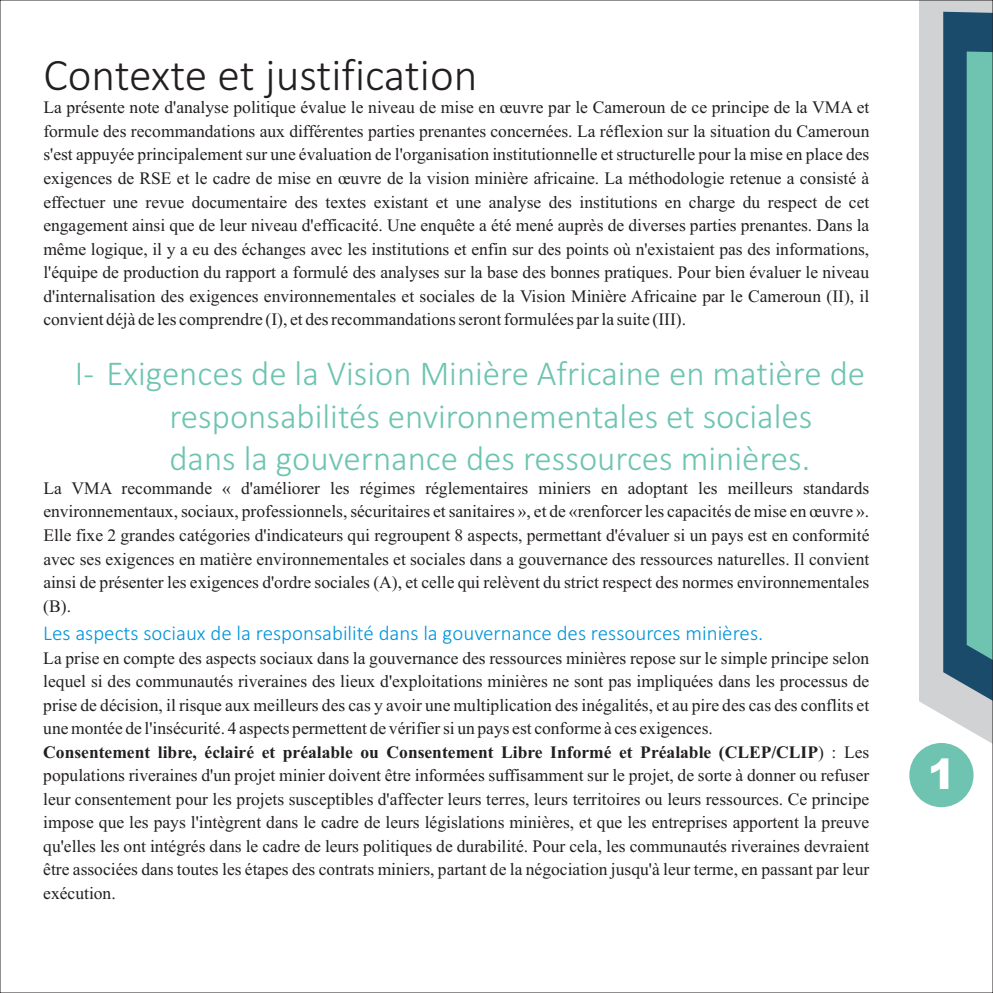
<style>
.page{position:relative;width:993px;height:993px;background:#fff}
.page>*{position:absolute;margin:0;border:0;box-sizing:border-box;transform-origin:0 0}
.t1{font:300 45.5px "Calibri";color:#231f20}
.t2{font:900 42px "Arial";color:#fff}
.t3{font:300 35px/42.7px "Calibri";color:#6ec4b1}
.t4{font:300 21px "Calibri";color:#0095d9}
.t5{font:17.5px/23.4px "Times New Roman";color:#231f20;text-align:justify}
.s1{font-weight:700}
</style>
<div class="page">
<div style="left:909px;top:742px;width:64px;height:64px;background:#6ec4b1;border-radius:50%"></div>
<svg style="left:918px;top:2px;width:72px;height:806px;fill:#d1d2d4"></svg>
<svg style="left:942px;top:12px;width:48px;height:783px;background:#599098"></svg>
<h1 class="t1" style="left:43px;top:56px;width:435px">Contexte et justification</h1>
<p class="t5" style="left:43px;top:97px;width:827px">La présente note d'analyse politique évalue le niveau de mise en œuvre par le Cameroun de ce principe de la VMA et formule des recommandations aux différentes parties prenantes concernées. La réflexion sur la situation du Cameroun s'est appuyée principalement sur une évaluation de l'organisation institutionnelle et structurelle pour la mise en place des exigences de RSE et le cadre de mise en œuvre de la vision minière africaine. La méthodologie retenue a consisté à effectuer une revue documentaire des textes existant et une analyse des institutions en charge du respect de cet engagement ainsi que de leur niveau d'efficacité. Une enquête a été mené auprès de diverses parties prenantes. Dans la même logique, il y a eu des échanges avec les institutions et enfin sur des points où n'existaient pas des informations, l'équipe de production du rapport a formulé des analyses sur la base des bonnes pratiques. Pour bien évaluer le niveau d'internalisation des exigences environnementales et sociales de la Vision Minière Africaine par le Cameroun (II), il convient déjà de les comprendre (I), et des recommandations seront formulées par la suite (III).</p>
<h3 class="t3" style="left:169px;top:354px;width:697px;text-indent:-94px">I- Exigences de la Vision Minière Africaine en matière de responsabilités environnementales et sociales dans la gouvernance des ressources minières.</h3>
<p class="t5" style="left:43px;top:478px;width:827px">La VMA recommande « d'améliorer les régimes réglementaires miniers en adoptant les meilleurs standards environnementaux, sociaux, professionnels, sécuritaires et sanitaires », et de «renforcer les capacités de mise en œuvre ».<br>Elle fixe 2 grandes catégories d'indicateurs qui regroupent 8 aspects, permettant d'évaluer si un pays est en conformité avec ses exigences en matière environnementales et sociales dans a gouvernance des ressources naturelles. Il convient ainsi de présenter les exigences d'ordre sociales (A), et celle qui relèvent du strict respect des normes environnementales (B).</p>
<p class="t5" style="left:43px;top:647px;width:827px;text-align:left">La prise en compte des aspects sociaux dans la gouvernance des ressources minières repose sur le simple principe selon lequel si des communautés riveraines des lieux d'exploitations minières ne sont pas impliquées dans les processus de prise de décision, il risque aux meilleurs des cas y avoir une multiplication des inégalités, et au pire des cas des conflits et une montée de l'insécurité. 4 aspects permettent de vérifier si un pays est conforme à ces exigences.<br><span class="s1">Consentement libre, éclairé et préalable ou Consentement Libre Informé et Préalable (CLEP/CLIP</span>) : Les populations riveraines d'un projet minier doivent être informées suffisamment sur le projet, de sorte à donner ou refuser leur consentement pour les projets susceptibles d'affecter leurs terres, leurs territoires ou leurs ressources. Ce principe impose que les pays l'intègrent dans le cadre de leurs législations minières, et que les entreprises apportent la preuve qu'elles les ont intégrés dans le cadre de leurs politiques de durabilité. Pour cela, les communautés riveraines devraient être associées dans toutes les étapes des contrats miniers, partant de la négociation jusqu'à leur terme, en passant par leur exécution.</p>
<p class="t4" style="left:43px;top:624px;width:721px">Les aspects sociaux de la responsabilité dans la gouvernance des ressources minières.</p>
<h2 class="t2" style="left:927px;top:758px;width:30px">1</h2>
</div>
